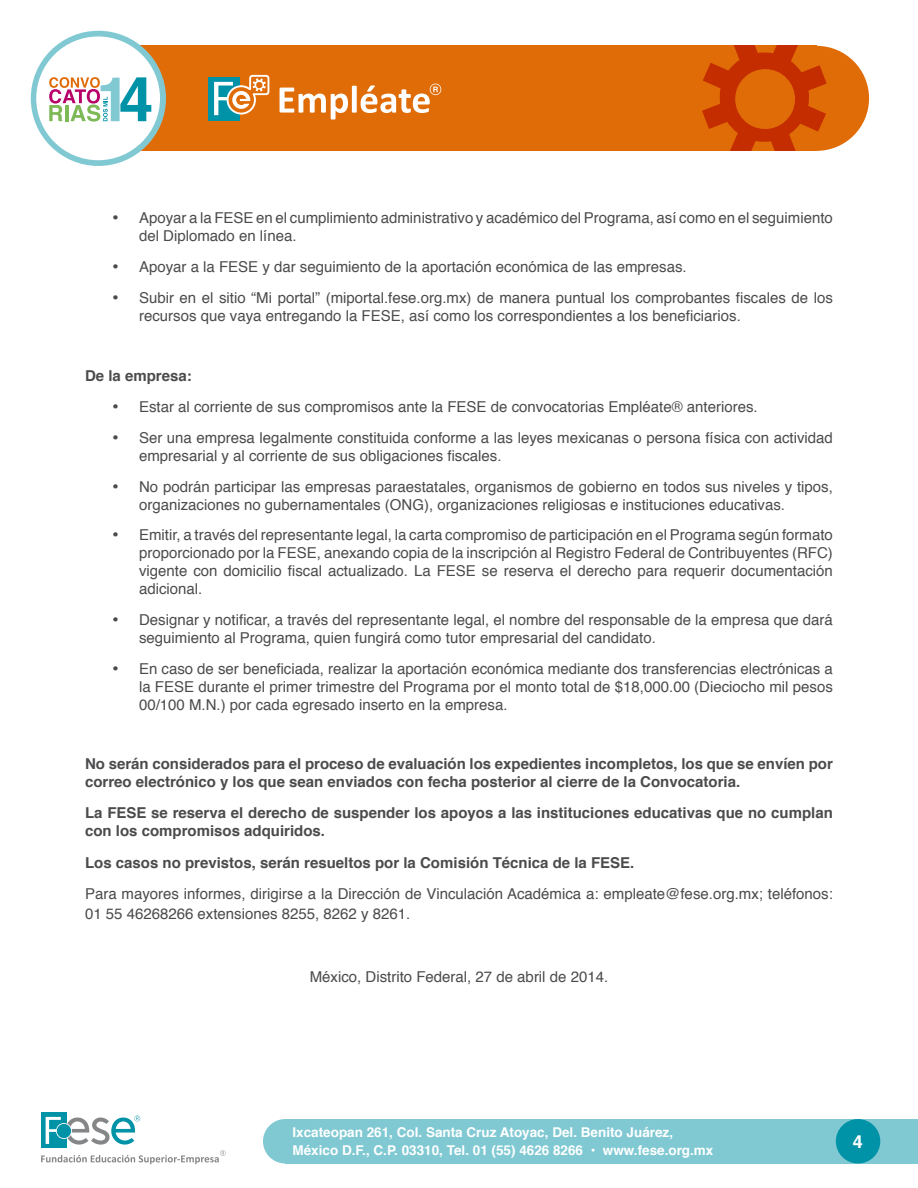
<style>
.page{position:relative;width:918px;height:1188px;background:#fff}
.page>*{position:absolute;margin:0;border:0;box-sizing:border-box;transform-origin:0 0}
.t1{font:700 18px "Helvetica";color:#fff}
.t2{font:15px/18px "Helvetica";color:#4b4b4d}
.t3{font:700 15px/18px "Helvetica";color:#4b4b4d}
.t4{font:700 13.5px/18px "Helvetica";color:#fff}
</style>
<div class="page">
<div style="left:764px;top:46px;width:105px;height:105px;background:#e06c08;border-radius:50%"></div>
<div style="left:130px;top:46px;width:687px;height:105px;background:#e06c08"></div>
<div style="left:41px;top:1113px;width:26px;height:35px;background:#0092a7"></div>
<svg style="left:41px;top:1116px;width:185px;height:48px"></svg>
<div style="left:31px;top:31px;width:135px;height:135px;background:#80c9d3;border-radius:50%"></div>
<div style="left:36px;top:36px;width:124px;height:124px;background:#fff;border-radius:50%"></div>
<svg style="left:49px;top:77px;width:102px;height:45px"></svg>
<div style="left:263px;top:1119px;width:44px;height:45px;background:#80c9d3;border-radius:50%"></div>
<div style="left:285px;top:1119px;width:633px;height:45px;background:#80c9d3"></div>
<div style="left:836px;top:1119px;width:44px;height:45px;background:#0092a7;border-radius:50%"></div>
<svg style="left:249px;top:75px;width:20px;height:20px"></svg>
<div style="left:209px;top:77px;width:31px;height:44px;background:#0092a7"></div>
<svg style="left:214px;top:77px;width:54px;height:38px"></svg>
<svg style="left:280px;top:84px;width:161px;height:36px"></svg>
<svg style="left:702px;top:46px;width:125px;height:105px"></svg>
<p class="t2" style="left:139px;top:209px;width:695px;text-indent:-27px">• Apoyar a la FESE en el cumplimiento administrativo y académico del Programa, así como en el seguimiento del Diplomado en línea.</p>
<p class="t2" style="left:112px;top:258px;width:576px">• Apoyar a la FESE y dar seguimiento de la aportación económica de las empresas.</p>
<p class="t2" style="left:139px;top:289px;width:695px;text-indent:-27px">• Subir en el sitio “Mi portal” (miportal.fese.org.mx) de manera puntual los comprobantes fiscales de los recursos que vaya entregando la FESE, así como los correspondientes a los beneficiarios.</p>
<p class="t3" style="left:85px;top:367px;width:108px">De la empresa:</p>
<p class="t2" style="left:112px;top:398px;width:647px">• Estar al corriente de sus compromisos ante la FESE de convocatorias Empléate® anteriores.</p>
<p class="t2" style="left:139px;top:429px;width:695px;text-indent:-27px">• Ser una empresa legalmente constituida conforme a las leyes mexicanas o persona física con actividad empresarial y al corriente de sus obligaciones fiscales.</p>
<p class="t2" style="left:139px;top:478px;width:695px;text-indent:-27px">• No podrán participar las empresas paraestatales, organismos de gobierno en todos sus niveles y tipos, organizaciones no gubernamentales (ONG), organizaciones religiosas e instituciones educativas.</p>
<p class="t2" style="left:139px;top:527px;width:695px;text-align:justify;text-indent:-27px">• Emitir, a través del representante legal, la carta compromiso de participación en el Programa según formato proporcionado por la FESE, anexando copia de la inscripción al Registro Federal de Contribuyentes (RFC) vigente con domicilio fiscal actualizado. La FESE se reserva el derecho para requerir documentación adicional.</p>
<p class="t2" style="left:139px;top:611px;width:695px;text-indent:-27px">• Designar y notificar, a través del representante legal, el nombre del responsable de la empresa que dará seguimiento al Programa, quien fungirá como tutor empresarial del candidato.</p>
<p class="t2" style="left:139px;top:660px;width:695px;text-align:justify;text-indent:-27px">• En caso de ser beneficiada, realizar la aportación económica mediante dos transferencias electrónicas a la FESE durante el primer trimestre del Programa por el monto total de $18,000.00 (Dieciocho mil pesos 00/100 M.N.) por cada egresado inserto en la empresa.</p>
<p class="t3" style="left:85px;top:755px;width:749px">No serán considerados para el proceso de evaluación los expedientes incompletos, los que se envíen por correo electrónico y los que sean enviados con fecha posterior al cierre de la Convocatoria.</p>
<p class="t3" style="left:85px;top:803px;width:749px">La FESE se reserva el derecho de suspender los apoyos a las instituciones educativas que no cumplan con los compromisos adquiridos.</p>
<p class="t3" style="left:85px;top:854px;width:551px">Los casos no previstos, serán resueltos por la Comisión Técnica de la FESE.</p>
<p class="t2" style="left:85px;top:884px;width:749px;line-height:19.8px">Para mayores informes, dirigirse a la Dirección de Vinculación Académica a: empleate@fese.org.mx; teléfonos:<br>01 55 46268266 extensiones 8255, 8262 y 8261.</p>
<p class="t2" style="left:310px;top:968px;width:300px">México, Distrito Federal, 27 de abril de 2014.</p>
<p class="t4" style="left:292px;top:1124px;width:422px">Ixcateopan 261, Col. Santa Cruz Atoyac, Del. Benito Juárez,<br>México D.F., C.P. 03310, Tel. 01 (55) 4626 8266 • www.fese.org.mx</p>
<p class="t1" style="left:853px;top:1127px;width:12px">4</p>
</div>
